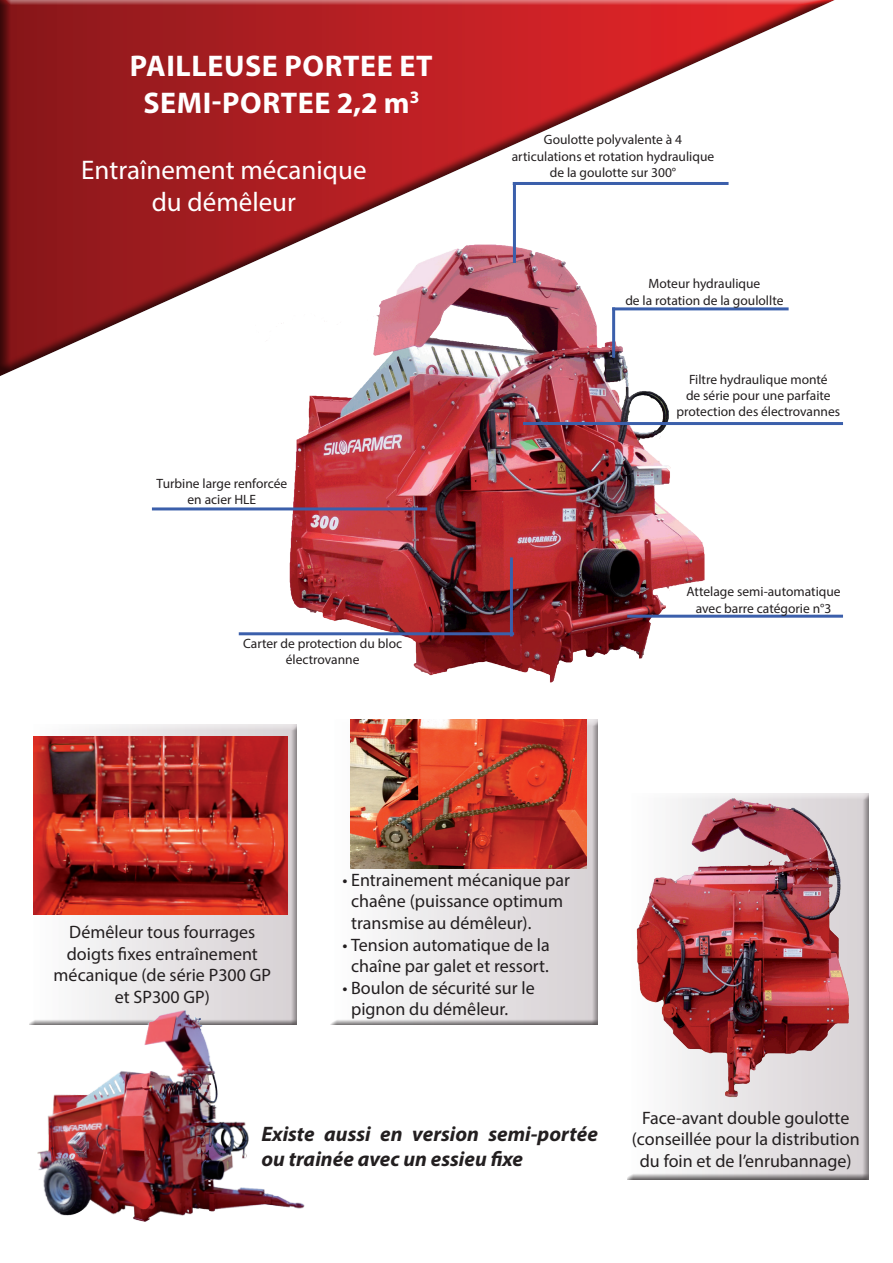
<style>
.page{position:relative;width:893px;height:1263px;background:#fff}
.page>*{position:absolute;margin:0;border:0;box-sizing:border-box;transform-origin:0 0}
.t1{font:700 30px/37.5px "Myriad Pro";letter-spacing:.02em;color:#fff;text-align:center}
.t2{font:27px/32.4px "Myriad Pro";color:#fff;text-align:center}
.t3{font:italic 700 21px/25.2px "Myriad Pro";color:#231f20}
.t4{font:18px/21.6px "Myriad Pro";color:#231f20;text-align:center}
.t5{font:13.5px/16.2px "Myriad Pro";color:#231f20;text-align:center}
</style>
<div class="page">
<div style="left:0;top:0;width:854px;height:377px;background:#231f20;opacity:.75"></div>
<img style="left:255px;top:241px;width:489px;height:442px">
<hr style="left:513px;top:182px;width:216px;height:3px;background:#3b5fab">
<hr style="left:513px;top:184px;width:3px;height:79px;background:#3b5fab">
<hr style="left:612px;top:307px;width:3px;height:51px;background:#3b5fab">
<hr style="left:612px;top:307px;width:177px;height:3px;background:#3b5fab">
<hr style="left:523px;top:422px;width:320px;height:3px;background:#3b5fab">
<hr style="left:627px;top:615px;width:216px;height:3px;background:#3b5fab">
<hr style="left:152px;top:507px;width:275px;height:3px;background:#3b5fab">
<hr style="left:510px;top:557px;width:3px;height:79px;background:#3b5fab">
<hr style="left:239px;top:632px;width:275px;height:3px;background:#3b5fab">
<div style="left:25px;top:724px;width:273px;height:302px;background:#231f20;opacity:.75"></div>
<img style="left:33px;top:736px;width:255px;height:179px">
<div style="left:327px;top:720px;width:273px;height:306px;background:#231f20;opacity:.75"></div>
<img style="left:350px;top:720px;width:236px;height:148px">
<div style="left:623px;top:794px;width:247px;height:386px;background:#231f20;opacity:.75"></div>
<img style="left:627px;top:794px;width:241px;height:306px">
<img style="left:29px;top:1005px;width:276px;height:217px">
<h1 class="t1" style="left:130px;top:46px;width:304px">PAILLEUSE PORTEE ET<br>SEMI-PORTEE 2,2 m<sup>3</sup></h1>
<h2 class="t2" style="left:81px;top:153px;width:287px">Entraînement mécanique du démêleur</h2>
<p class="t5" style="left:157px;top:475px;width:132px">Turbine large renforcée en acier HLE</p>
<p class="t5" style="left:243px;top:635px;width:161px">Carter de protection du bloc électrovanne</p>
<p class="t5" style="left:512px;top:132px;width:204px">Goulotte polyvalente à 4 articulations et rotation hydraulique de la goulotte sur 300°</p>
<p class="t5" style="left:625px;top:275px;width:160px">Moteur hydraulique<br>de la rotation de la goulollte</p>
<p class="t5" style="left:676px;top:371px;width:165px">Filtre hydraulique monté<br>de série pour une parfaite protection des électrovannes</p>
<p class="t5" style="left:686px;top:583px;width:156px">Attelage semi-automatique avec barre catégorie n°3</p>
<p class="t4" style="left:54px;top:921px;width:219px">Démêleur tous fourrages doigts fixes entraînement mécanique (de série P300 GP et SP300 GP)</p>
<p class="t4" style="left:351px;top:869px;width:220px;text-align:left;text-indent:-8px">• Entrainement mécanique par chaêne (puissance optimum transmise au démêleur).</p>
<p class="t4" style="left:343px;top:933px;width:209px">• Tension automatique de la chaîne par galet et ressort.</p>
<p class="t4" style="left:351px;top:977px;width:185px;text-align:left;text-indent:-8px">• Boulon de sécurité sur le pignon du démêleur.</p>
<p class="t3" style="left:261px;top:1121px;width:338px">Existe aussi en version semi-portée ou trainée avec un essieu fixe</p>
<p class="t4" style="left:632px;top:1106px;width:229px">Face-avant double goulotte (conseillée pour la distribution du foin et de l’enrubannage)</p>
</div>
